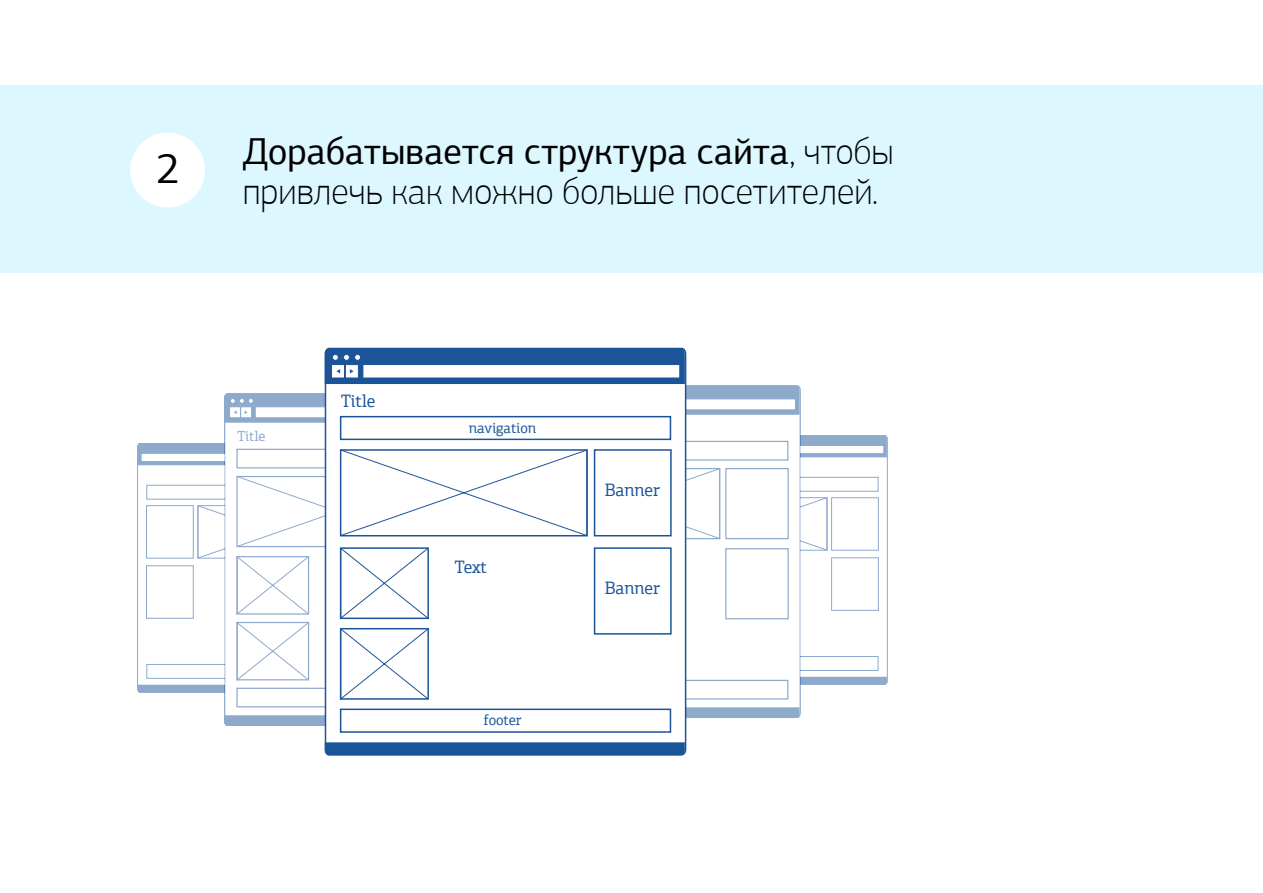
<style>
.page{position:relative;width:1263px;height:893px;background:#fff}
.page>*{position:absolute;margin:0;border:0;box-sizing:border-box;transform-origin:0 0}
.t1{font:43.2px "PF Agora Sans Pro";color:#000}
.t2{font:100 37.5px/40.5px "PF Agora Sans Pro";letter-spacing:-.005em;color:#000}
.t3{font:18px "PF Agora Slab Pro";letter-spacing:-.01em;color:#1c5799}
.t4{font:15px "PF Agora Slab Pro";letter-spacing:-.01em;color:#1c5799}
.t5{font:14.7px "PF Agora Slab Pro";letter-spacing:-.01em;color:#1c5799}
.s1{font-weight:400}
</style>
<div class="page">
<div style="left:0;top:85px;width:1263px;height:188px;background:#ddf7ff"></div>
<div style="left:130px;top:133px;width:75px;height:74px;background:#fff;border-radius:50%"></div>
<svg style="left:687px;top:386px;width:114px;height:331px"></svg>
<div style="left:518px;top:441px;width:270px;height:20px;background:#fff"></div>
<div style="left:518px;top:680px;width:270px;height:19px;background:#fff"></div>
<div style="left:725px;top:468px;width:64px;height:71px;background:#fff"></div>
<div style="left:725px;top:548px;width:64px;height:71px;background:#fff"></div>
<svg style="left:687px;top:468px;width:33px;height:205px"></svg>
<svg style="left:224px;top:423px;width:100px;height:284px"></svg>
<svg style="left:224px;top:707px;width:575px;height:19px"></svg>
<div style="left:236px;top:449px;width:271px;height:19px;background:#fff"></div>
<div style="left:236px;top:688px;width:271px;height:19px;background:#fff"></div>
<svg style="left:236px;top:476px;width:88px;height:205px"></svg>
<svg style="left:324px;top:347px;width:363px;height:409px"></svg>
<svg style="left:325px;top:742px;width:360px;height:13px;background:#22589b"></svg>
<div style="left:340px;top:416px;width:331px;height:24px;background:#fff;border:2px solid #1c5499"></div>
<div style="left:340px;top:709px;width:331px;height:24px;background:#fff;border:2px solid #1c5499"></div>
<div style="left:594px;top:449px;width:78px;height:87px;background:#fff;border:2px solid #1c5499"></div>
<div style="left:594px;top:547px;width:78px;height:88px;background:#fff;border:2px solid #1c5499"></div>
<svg style="left:340px;top:449px;width:248px;height:251px"></svg>
<svg style="left:224px;top:348px;width:575px;height:75px"></svg>
<svg style="left:801px;top:435px;width:87px;height:250px"></svg>
<svg style="left:137px;top:443px;width:87px;height:250px"></svg>
<p class="t1" style="left:156px;top:142px;width:26px">2</p>
<p class="t2" style="left:243px;top:131px;width:652px"><span class="s1">Дорабатывается структура сайта</span>, чтобы привлечь как можно больше посетителей.</p>
<p class="t5" style="left:237px;top:427px;width:30px">Title</p>
<p class="t3" style="left:341px;top:390px;width:36px">Title</p>
<p class="t4" style="left:469px;top:418px;width:69px">navigation</p>
<p class="t5" style="left:519px;top:419px;width:30px">Title</p>
<p class="t3" style="left:455px;top:556px;width:34px">Text</p>
<p class="t4" style="left:484px;top:710px;width:39px">footer</p>
<p class="t3" style="left:605px;top:478px;width:57px">Banner</p>
<p class="t3" style="left:605px;top:576px;width:57px">Banner</p>
</div>
